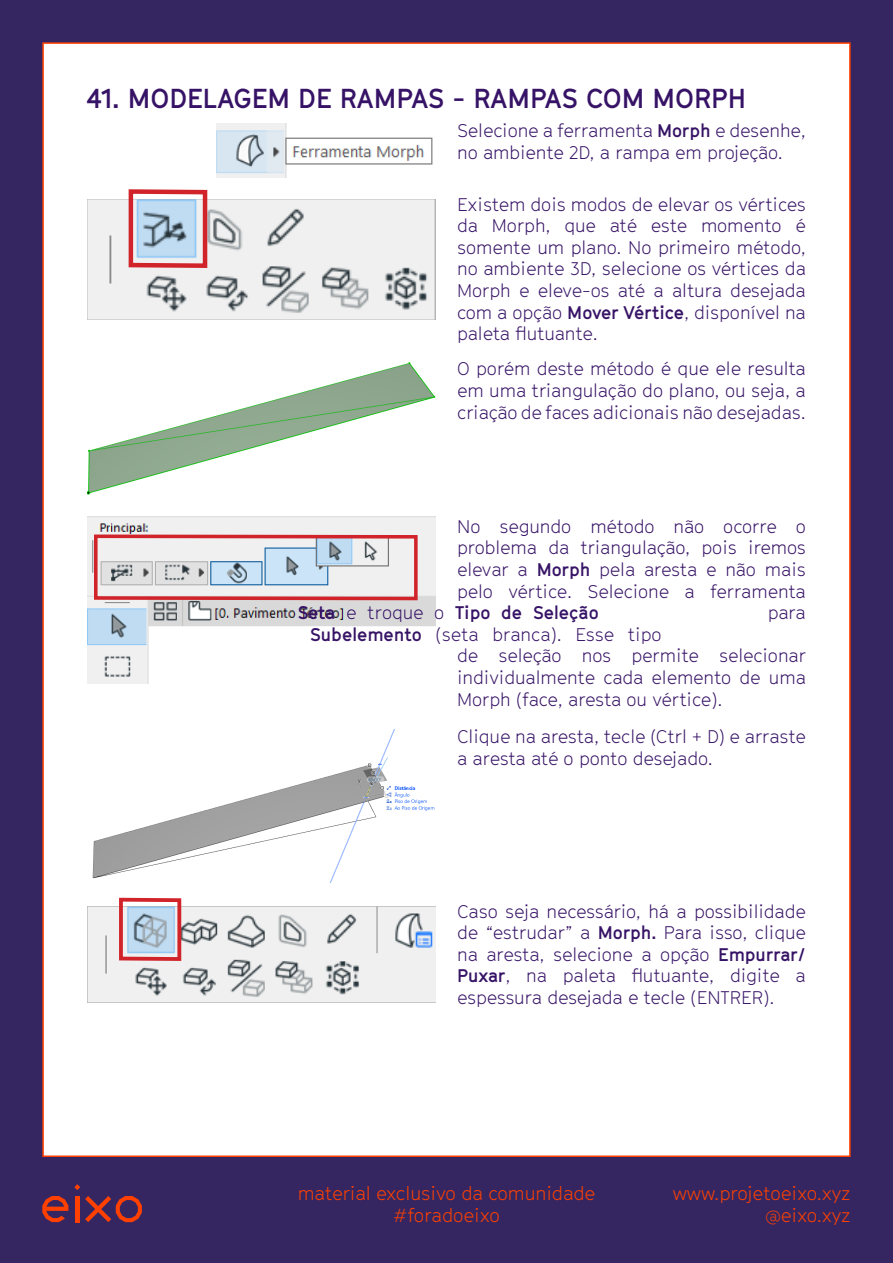
<style>
.page{position:relative;width:893px;height:1263px;background:#fff}
.page>*{position:absolute;margin:0;border:0;box-sizing:border-box;transform-origin:0 0}
.t1{font:700 27px "GT Cinetype";color:#361366}
.t2{font:300 18.6px/22.4px "GT Cinetype";color:#ff4000;text-align:right}
.t3{font:300 18px/21.6px "GT Cinetype";color:#361366}
.t4{font:700 18px "GT Cinetype";color:#361366}
.s1{font-weight:700}
.s2{font-weight:300}
</style>
<div class="page">
<div style="left:0;top:0;width:42px;height:1263px;background:#352662"></div>
<div style="left:851px;top:0;width:42px;height:1263px;background:#352662"></div>
<div style="left:31px;top:0;width:862px;height:42px;background:#352662"></div>
<div style="left:31px;top:1157px;width:862px;height:106px;background:#352662"></div>
<img style="left:87px;top:199px;width:349px;height:120px">
<img style="left:87px;top:516px;width:349px;height:168px">
<img style="left:87px;top:906px;width:349px;height:96px">
<img style="left:217px;top:123px;width:216px;height:54px">
<img style="left:87px;top:362px;width:349px;height:133px">
<img style="left:92px;top:730px;width:343px;height:153px">
<svg style="left:126px;top:189px;width:84px;height:81px"></svg>
<svg style="left:92px;top:533px;width:327px;height:69px"></svg>
<svg style="left:117px;top:897px;width:66px;height:66px"></svg>
<svg style="left:42px;top:1196px;width:26px;height:26px"></svg>
<svg style="left:74px;top:1184px;width:6px;height:6px"></svg>
<hr style="left:75px;top:1196px;width:4px;height:26px;background:#ff4000">
<svg style="left:85px;top:1196px;width:57px;height:26px"></svg>
<p class="t1" style="left:87px;top:82px;width:660px">41. MODELAGEM DE RAMPAS - RAMPAS COM MORPH</p>
<p class="t3" style="left:457px;top:120px;width:350px">Selecione a ferramenta <span class="s1">Morph</span> e desenhe, no ambiente 2D, a rampa em projeção.</p>
<p class="t3" style="left:457px;top:193px;width:350px;text-align:justify">Existem dois modos de elevar os vértices da Morph, que até este momento é somente um plano. No primeiro método, no ambiente 3D, selecione os vértices da Morph e eleve-os até a altura desejada com a opção <span class="s1">Mover Vértice</span>, disponível na paleta futuante.</p>
<p class="t3" style="left:457px;top:358px;width:350px;text-align:justify">O porém deste método é que ele resulta em uma triangulação do plano, ou seja, a criação de faces adicionais não desejadas.</p>
<p class="t3" style="left:457px;top:515px;width:350px">No segundo método não ocorre o</p>
<p class="t3" style="left:457px;top:537px;width:350px">problema da triangulação, pois iremos</p>
<p class="t3" style="left:457px;top:559px;width:350px">elevar a <span class="s1">Morph</span> pela aresta e não mais</p>
<p class="t3" style="left:457px;top:580px;width:350px">pelo vértice. Selecione a ferramenta</p>
<p class="t4" style="left:298px;top:602px;width:302px">Seta <span class="s2">e troque o</span> Tipo de Seleção</p>
<p class="t3" style="left:768px;top:602px;width:40px">para</p>
<p class="t3" style="left:457px;top:623px;width:350px;text-indent:-147px"><span class="s1">Subelemento</span> (seta branca). Esse tipo<br>de seleção nos permite selecionar individualmente cada elemento de uma Morph (face, aresta ou vértice).</p>
<p class="t3" style="left:457px;top:726px;width:350px">Clique na aresta, tecle (Ctrl + D) e arraste a aresta até o ponto desejado.</p>
<p class="t3" style="left:457px;top:900px;width:350px;text-align:justify">Caso seja necessário, há a possibilidade de “estrudar” a <span class="s1">Morph.</span> Para isso, clique na aresta, selecione a opção <span class="s1">Empurrar/ Puxar</span>, na paleta futuante, digite a espessura desejada e tecle (ENTRER).</p>
<p class="t2" style="left:298px;top:1182px;width:299px;text-align:center">material exclusivo da comunidade #foradoeixo</p>
<p class="t2" style="left:673px;top:1182px;width:179px">www.projetoeixo.xyz @eixo.xyz</p>
</div>
